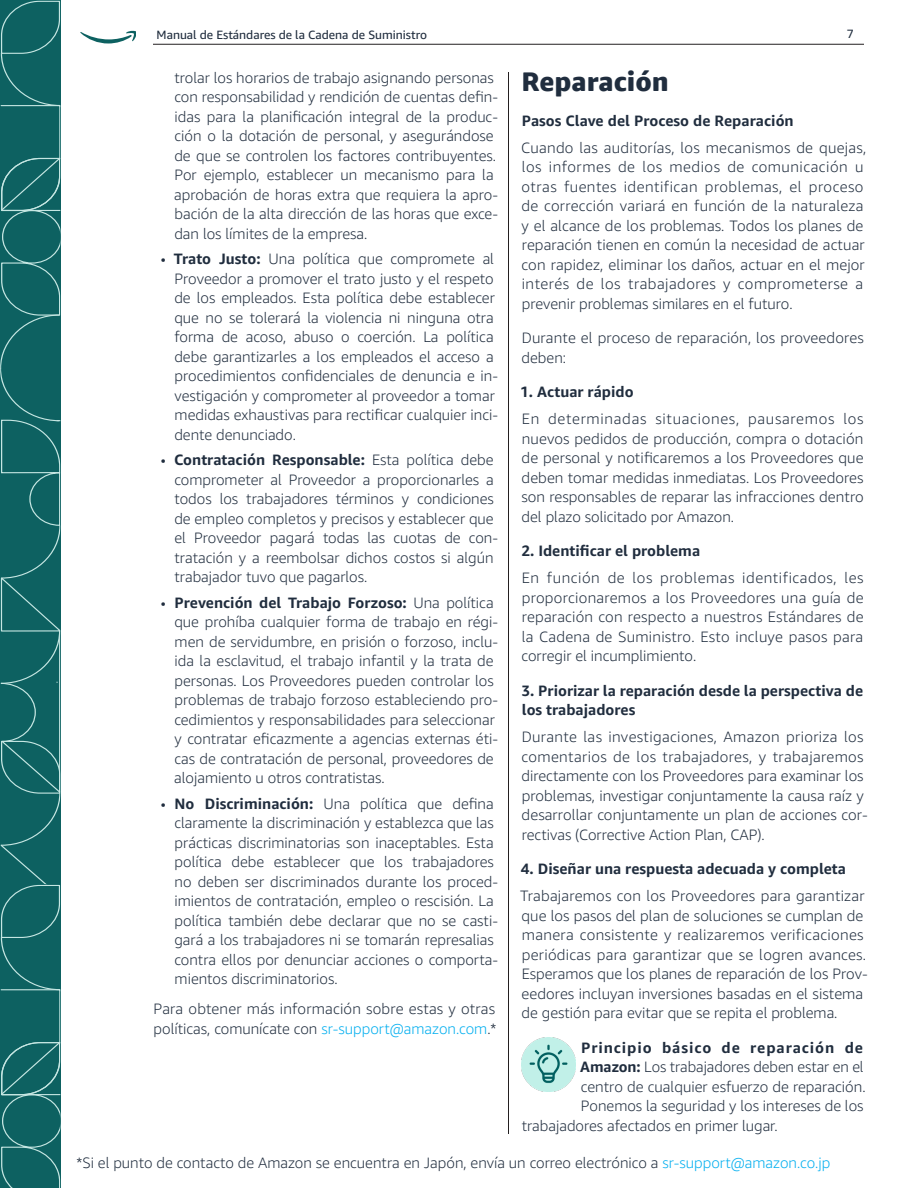
<style>
.page{position:relative;width:918px;height:1188px;background:#fff}
.page>*{position:absolute;margin:0;border:0;box-sizing:border-box;transform-origin:0 0}
.Main-Page-Title{font:800 27px "Amazon Ember Display";color:#202d3e}
.Body_Text-smaller_SCS{font:300 15px/19.5px "Amazon Ember";color:#202d3e}
.Body_Text-smaller_SCS-2{font:300 15px/19.5px "Amazon Ember";letter-spacing:.02em;color:#202d3e}
.Body_Text-smaller_SCS-bold_no_toc{font:700 15px/19.5px "Amazon Ember";color:#202d3e}
.Body_Text-smaller_SCS-bold{font:700 15px "Amazon Ember";letter-spacing:.005em;color:#202d3e}
.Body_Text-smaller_SCS-3{font:700 15px "Amazon Ember";letter-spacing:.06em;color:#202d3e}
.t1{font:12px "Amazon Ember";color:#202d3e}
.s1{font-weight:700}
.s2{color:#00aeef}
</style>
<div class="page">
<div style="left:0;top:794px;width:60px;height:50px;background:#0d6161"></div>
<svg style="left:0;top:0;width:60px;height:794px;background:#176868"></svg>
<svg style="left:0;top:844px;width:60px;height:344px;background:#156766"></svg>
<svg style="left:80px;top:31px;width:56px;height:12px"></svg>
<hr style="left:153px;top:44px;width:711px;height:1px;background:#231f20">
<hr style="left:508px;top:72px;width:1px;height:1062px;background:#231f20">
<img style="left:521px;top:1037px;width:54px;height:54px">
<p class="t1" style="left:157px;top:28px;width:272px">Manual de Estándares de la Cadena de Suministro</p>
<p class="t1" style="left:847px;top:26px;width:9px">7</p>
<p class="Body_Text-smaller_SCS" style="left:174px;top:68px;width:325px">trolar los horarios de trabajo asignando personas con responsabilidad y rendición de cuentas defin&shy;idas para la planificación integral de la produc&shy;ción o la dotación de personal, y asegurándose de que se controlen los factores contribuyentes.<br>Por ejemplo, establecer un mecanismo para la aprobación de horas extra que requiera la apro&shy;bación de la alta dirección de las horas que exce&shy;dan los límites de la empresa.</p>
<p class="Body_Text-smaller_SCS" style="left:174px;top:249px;width:325px;text-indent:-14px">• <span class="s1">Trato Justo:</span> Una política que compromete al Proveedor a promover el trato justo y el respeto de los empleados. Esta política debe establecer que no se tolerará la violencia ni ninguna otra forma de acoso, abuso o coerción. La política debe garantizarles a los empleados el acceso a procedimientos confidenciales de denuncia e in&shy;vestigación y comprometer al proveedor a tomar medidas exhaustivas para rectificar cualquier inci&shy;dente denunciado.</p>
<p class="Body_Text-smaller_SCS" style="left:174px;top:450px;width:325px;text-indent:-14px">• <span class="s1">Contratación Responsable:</span> Esta política debe comprometer al Proveedor a proporcionarles a todos los trabajadores términos y condiciones de empleo completos y precisos y establecer que el Proveedor pagará todas las cuotas de con&shy;tratación y a reembolsar dichos costos si algún trabajador tuvo que pagarlos.</p>
<p class="Body_Text-smaller_SCS" style="left:174px;top:593px;width:325px;text-indent:-14px">• <span class="s1">Prevención del Trabajo Forzoso:</span> Una política que prohíba cualquier forma de trabajo en régi&shy;men de servidumbre, en prisión o forzoso, inclu&shy;ida la esclavitud, el trabajo infantil y la trata de personas. Los Proveedores pueden controlar los problemas de trabajo forzoso estableciendo pro&shy;cedimientos y responsabilidades para seleccionar y contratar eficazmente a agencias externas éti&shy;cas de contratación de personal, proveedores de alojamiento u otros contratistas.</p>
<p class="Body_Text-smaller_SCS" style="left:174px;top:794px;width:325px;text-indent:-14px">• <span class="s1">No Discriminación:</span> Una política que defina claramente la discriminación y establezca que las prácticas discriminatorias son inaceptables. Esta política debe establecer que los trabajadores no deben ser discriminados durante los proced&shy;imientos de contratación, empleo o rescisión. La política también debe declarar que no se casti&shy;gará a los trabajadores ni se tomarán represalias contra ellos por denunciar acciones o comporta&shy;mientos discriminatorios.</p>
<p class="Body_Text-smaller_SCS" style="left:153px;top:999px;width:344px">Para obtener más información sobre estas y otras políticas, comunícate con <span class="s2">sr-support@amazon.com</span>.*</p>
<p class="Main-Page-Title" style="left:521px;top:65px;width:149px">Reparación</p>
<p class="Body_Text-smaller_SCS-bold" style="left:522px;top:111px;width:273px">Pasos Clave del Proceso de Reparación</p>
<p class="Body_Text-smaller_SCS-2" style="left:521px;top:138px;width:347px">Cuando las auditorías, los mecanismos de quejas, los informes de los medios de comunicación u otras fuentes identifican problemas, el proceso de corrección variará en función de la naturaleza y el alcance de los problemas. Todos los planes de reparación tienen en común la necesidad de actuar con rapidez, eliminar los daños, actuar en el mejor interés de los trabajadores y comprometerse a prevenir problemas similares en el futuro.</p>
<p class="Body_Text-smaller_SCS" style="left:522px;top:329px;width:344px">Durante el proceso de reparación, los proveedores deben:</p>
<p class="Body_Text-smaller_SCS-bold_no_toc" style="left:520px;top:383px;width:115px">1. Actuar rápido</p>
<p class="Body_Text-smaller_SCS" style="left:521px;top:410px;width:344px;text-align:justify">En determinadas situaciones, pausaremos los nuevos pedidos de producción, compra o dotación de personal y notificaremos a los Proveedores que deben tomar medidas inmediatas. Los Proveedores son responsables de reparar las infracciones dentro del plazo solicitado por Amazon.</p>
<p class="Body_Text-smaller_SCS-bold_no_toc" style="left:521px;top:542px;width:180px">2. Identificar el problema</p>
<p class="Body_Text-smaller_SCS" style="left:522px;top:569px;width:343px;text-align:justify">En función de los problemas identificados, les proporcionaremos a los Proveedores una guía de reparación con respecto a nuestros Estándares de la Cadena de Suministro. Esto incluye pasos para corregir el incumplimiento.</p>
<p class="Body_Text-smaller_SCS-bold_no_toc" style="left:522px;top:681px;width:343px">3. Priorizar la reparación desde la perspectiva de los trabajadores</p>
<p class="Body_Text-smaller_SCS" style="left:522px;top:728px;width:348px">Durante las investigaciones, Amazon prioriza los comentarios de los trabajadores, y trabajaremos directamente con los Proveedores para examinar los problemas, investigar conjuntamente la causa raíz y desarrollar conjuntamente un plan de acciones cor&shy;rectivas (Corrective Action Plan, CAP).</p>
<p class="Body_Text-smaller_SCS-bold_no_toc" style="left:521px;top:860px;width:327px">4. Diseñar una respuesta adecuada y completa</p>
<p class="Body_Text-smaller_SCS" style="left:520px;top:887px;width:349px">Trabajaremos con los Proveedores para garantizar que los pasos del plan de soluciones se cumplan de manera consistente y realizaremos verificaciones periódicas para garantizar que se logren avances.<br>Esperamos que los planes de reparación de los Prov&shy;eedores incluyan inversiones basadas en el sistema de gestión para evitar que se repita el problema.</p>
<p class="Body_Text-smaller_SCS-3" style="left:581px;top:1038px;width:284px">Principio básico de reparación de</p>
<p class="Body_Text-smaller_SCS" style="left:580px;top:1058px;width:285px"><span class="s1">Amazon:</span> Los trabajadores deben estar en el</p>
<p class="Body_Text-smaller_SCS" style="left:581px;top:1077px;width:286px">centro de cualquier esfuerzo de reparación.</p>
<p class="Body_Text-smaller_SCS" style="left:581px;top:1097px;width:284px">Ponemos la seguridad y los intereses de los</p>
<p class="Body_Text-smaller_SCS" style="left:522px;top:1116px;width:258px">trabajadores afectados en primer lugar.</p>
<p class="Body_Text-smaller_SCS" style="left:76px;top:1153px;width:755px">*Si el punto de contacto de Amazon se encuentra en Japón, envía un correo electrónico a <span class="s2">sr-support@amazon.co.jp</span></p>
</div>
